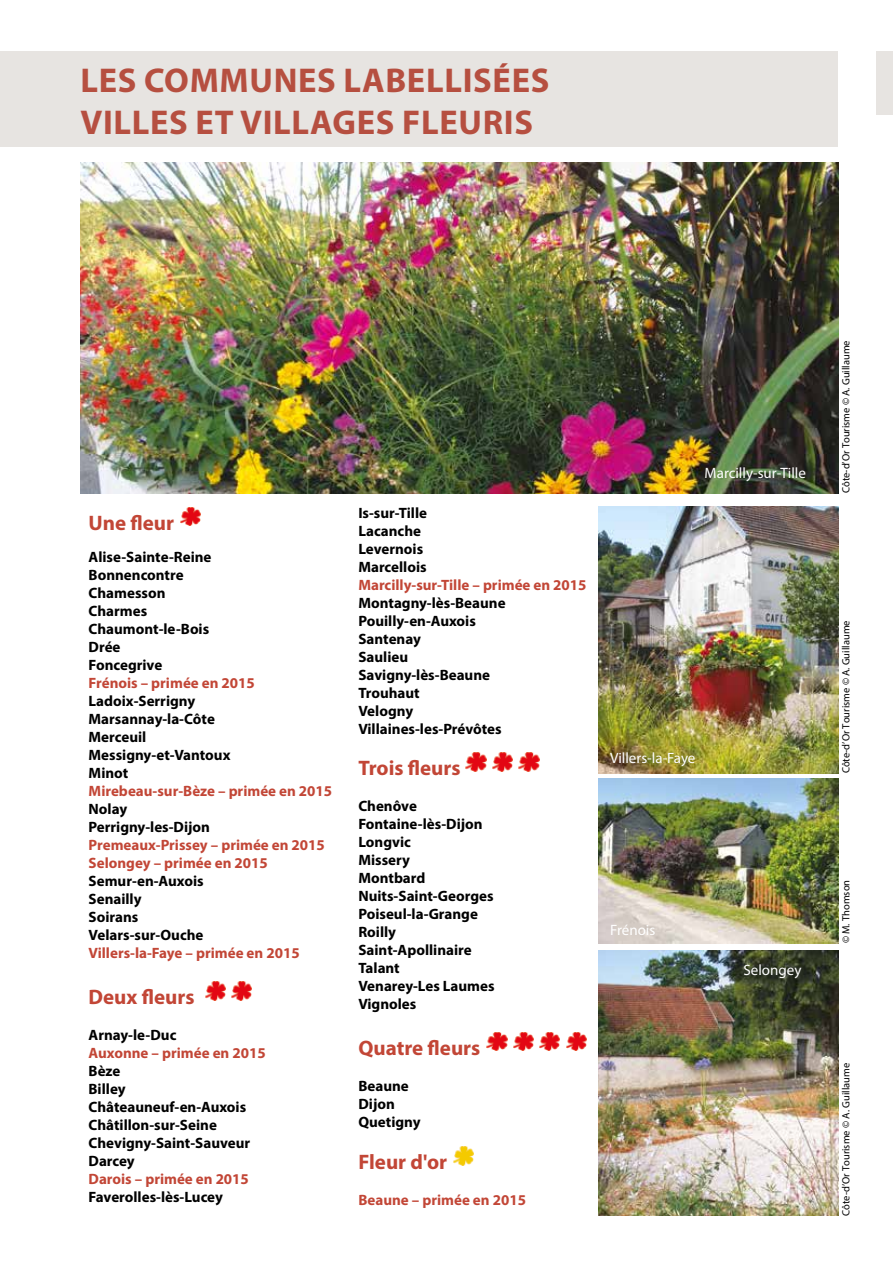
<style>
.page{position:relative;width:893px;height:1263px;background:#fff}
.page>*{position:absolute;margin:0;border:0;box-sizing:border-box;transform-origin:0 0}
.t1{font:700 34.5px/41.4px "Myriad Pro";letter-spacing:.02em;color:#c24636}
.t2{font:700 21px "Myriad Pro";color:#c24636}
.t3{font:700 15px/18px "Myriad Pro";color:#000}
.t4{font:700 15px/18px "Myriad Pro";color:#c24636}
.t5{font:15px "Myriad Pro";color:#fff}
.t6{font:10.5px "Myriad Pro";color:#000}
</style>
<div class="page">
<img style="left:181px;top:507px;width:20px;height:19px">
<img style="left:205px;top:981px;width:20px;height:19px">
<img style="left:232px;top:981px;width:20px;height:19px">
<img style="left:466px;top:752px;width:20px;height:19px">
<img style="left:492px;top:752px;width:20px;height:19px">
<img style="left:519px;top:752px;width:20px;height:19px">
<img style="left:487px;top:1032px;width:20px;height:19px">
<img style="left:513px;top:1032px;width:20px;height:19px">
<img style="left:540px;top:1032px;width:20px;height:19px">
<img style="left:566px;top:1032px;width:20px;height:19px">
<img style="left:454px;top:1146px;width:20px;height:19px">
<div style="left:0;top:51px;width:838px;height:96px;background:#e7e4e1"></div>
<div style="left:876px;top:51px;width:17px;height:63px;background:#e7e4e1"></div>
<img style="left:80px;top:162px;width:758px;height:331px">
<img style="left:599px;top:506px;width:239px;height:267px">
<img style="left:599px;top:778px;width:239px;height:166px">
<img style="left:599px;top:951px;width:239px;height:264px">
<h1 class="t1" style="left:80px;top:59px;width:471px">Les communes labellisées villes et villages fleuris</h1>
<h2 class="t2" style="left:89px;top:509px;width:87px">Une fleur</h2>
<p class="t3" style="left:89px;top:548px;width:124px">Alise-Sainte-Reine<br>Bonnencontre<br>Chamesson<br>Charmes<br>Chaumont-le-Bois<br>Drée<br>Foncegrive</p>
<p class="t4" style="left:89px;top:674px;width:168px">Frénois – primée en 2015</p>
<p class="t3" style="left:89px;top:692px;width:143px">Ladoix-Serrigny<br>Marsannay-la-Côte<br>Merceuil<br>Messigny-et-Vantoux<br>Minot</p>
<p class="t4" style="left:89px;top:782px;width:245px">Mirebeau-sur-Bèze – primée en 2015</p>
<p class="t3" style="left:89px;top:800px;width:123px">Nolay<br>Perrigny-les-Dijon</p>
<p class="t4" style="left:89px;top:836px;width:238px">Premeaux-Prissey – primée en 2015<br>Selongey – primée en 2015</p>
<p class="t3" style="left:89px;top:872px;width:117px">Semur-en-Auxois<br>Senailly<br>Soirans<br>Velars-sur-Ouche</p>
<p class="t4" style="left:89px;top:944px;width:213px">Villers-la-Faye – primée en 2015</p>
<h2 class="t2" style="left:89px;top:983px;width:107px">Deux fleurs</h2>
<p class="t3" style="left:89px;top:1025px;width:89px">Arnay-le-Duc</p>
<p class="t4" style="left:89px;top:1043px;width:179px">Auxonne – primée en 2015</p>
<p class="t3" style="left:89px;top:1061px;width:163px">Bèze<br>Billey<br>Châteauneuf-en-Auxois<br>Châtillon-sur-Seine<br>Chevigny-Saint-Sauveur<br>Darcey</p>
<p class="t4" style="left:89px;top:1169px;width:162px">Darois – primée en 2015</p>
<p class="t3" style="left:89px;top:1187px;width:136px">Faverolles-lès-Lucey</p>
<p class="t3" style="left:358px;top:503px;width:70px">Is-sur-Tille<br>Lacanche<br>Levernois<br>Marcellois</p>
<p class="t4" style="left:358px;top:575px;width:230px">Marcilly-sur-Tille – primée en 2015</p>
<p class="t3" style="left:358px;top:593px;width:149px">Montagny-lès-Beaune<br>Pouilly-en-Auxois<br>Santenay<br>Saulieu<br>Savigny-lès-Beaune<br>Trouhaut<br>Velogny<br>Villaines-les-Prévôtes</p>
<h2 class="t2" style="left:358px;top:754px;width:104px">Trois fleurs</h2>
<p class="t3" style="left:358px;top:796px;width:138px">Chenôve<br>Fontaine-lès-Dijon<br>Longvic<br>Missery<br>Montbard<br>Nuits-Saint-Georges<br>Poiseul-la-Grange<br>Roilly<br>Saint-Apollinaire<br>Talant<br>Venarey-Les Laumes<br>Vignoles</p>
<h2 class="t2" style="left:358px;top:1034px;width:123px">Quatre fleurs</h2>
<p class="t3" style="left:358px;top:1076px;width:64px">Beaune<br>Dijon<br>Quetigny</p>
<h2 class="t2" style="left:358px;top:1148px;width:90px">Fleur d'or</h2>
<p class="t4" style="left:358px;top:1190px;width:169px">Beaune – primée en 2015</p>
<p class="t5" style="left:705px;top:464px;width:103px">Marcilly-sur-Tille</p>
<p class="t5" style="left:610px;top:748px;width:87px">Villers-la-Faye</p>
<p class="t5" style="left:610px;top:921px;width:47px">Frénois</p>
<p class="t5" style="left:743px;top:961px;width:60px">Selongey</p>
<p class="t6" style="left:839px;top:493px;width:154px;rotate:-90deg">Côte-d’Or Tourisme © A. Guillaume</p>
<p class="t6" style="left:839px;top:773px;width:154px;rotate:-90deg">Côte-d’Or Tourisme © A. Guillaume</p>
<p class="t6" style="left:839px;top:943px;width:65px;rotate:-90deg">© M. Thomson</p>
<p class="t6" style="left:840px;top:1216px;width:154px;rotate:-90deg">Côte-d’Or Tourisme © A. Guillaume</p>
</div>
